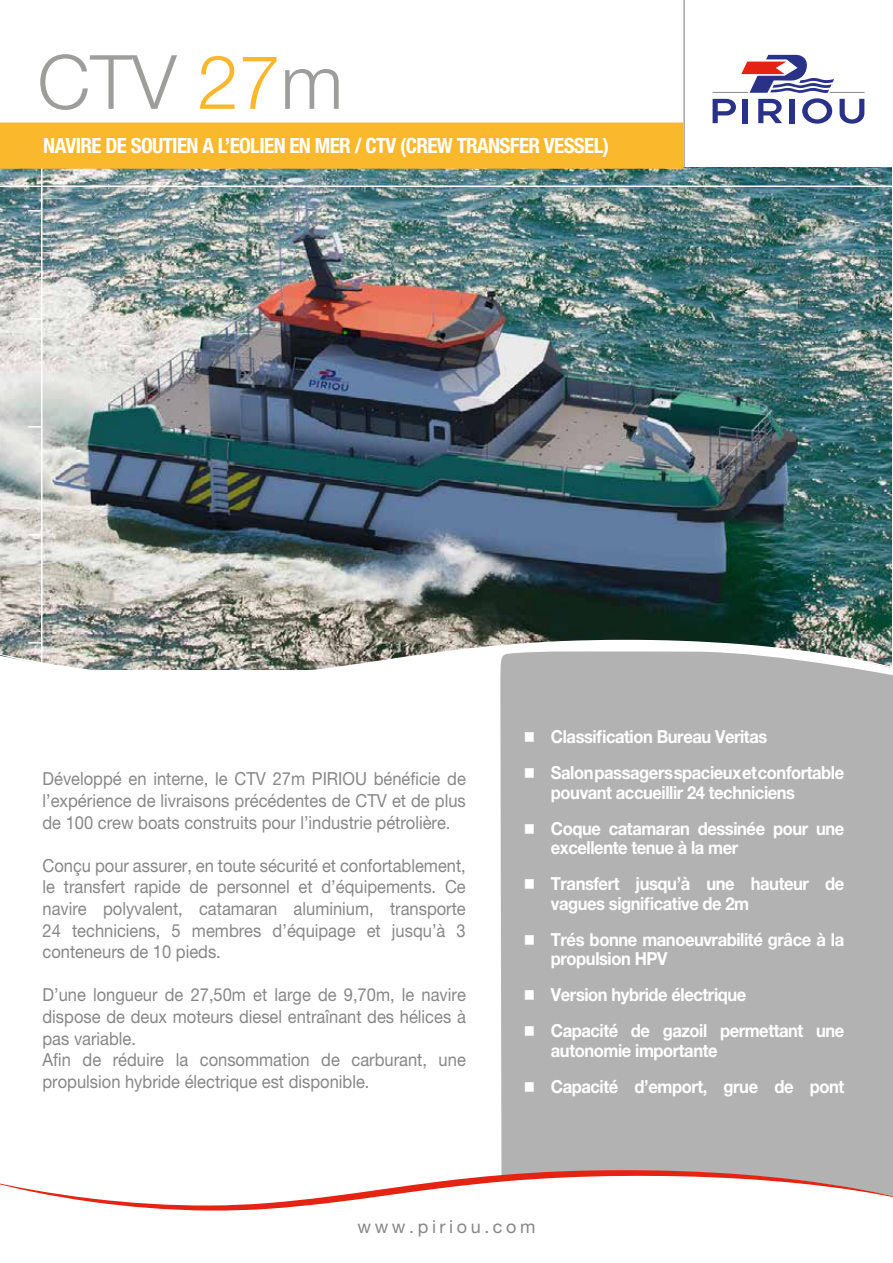
<style>
.page{position:relative;width:893px;height:1263px;background:#fff}
.page>*{position:absolute;margin:0;border:0;box-sizing:border-box;transform-origin:0 0}
.t1{font:300 75px "Helvetica Neue LT Pro";color:#9d9d9c}
.t2{font:700 condensed 21px "Helvetica Neue LT Pro";letter-spacing:-.03em;color:#fff}
.t3{font:18px/21.6px "Helvetica Neue LT Pro";color:#878787;text-align:justify;scale:.92 1}
.t4{font:700 18px/36px "Helvetica Neue LT Pro";letter-spacing:-.025em;color:#fff;scale:.92 1}
.t5{font:18px "Helvetica Neue LT Pro";letter-spacing:.2em;color:#878787}
.s1{color:#fab72e}
</style>
<div class="page">
<hr style="left:683px;top:0;width:2px;height:168px;background:#878787">
<div style="left:500px;top:860px;width:393px;height:310px;background:#b3b2b2"></div>
<svg style="left:0;top:1170px;width:893px;height:41px"></svg>
<img style="left:0;top:55px;width:893px;height:805px">
<svg style="left:525px;top:879px;width:9px;height:10px"></svg>
<svg style="left:525px;top:935px;width:9px;height:10px"></svg>
<svg style="left:525px;top:990px;width:9px;height:10px"></svg>
<svg style="left:525px;top:1026px;width:9px;height:10px"></svg>
<svg style="left:525px;top:1082px;width:9px;height:10px"></svg>
<h1 class="t1" style="left:37px;top:36px;width:307px">CTV <span class="s1">27</span>m</h1>
<p class="t2" style="left:43px;top:133px;width:567px">NAVIRE DE SOUTIEN A L’EOLIEN EN MER / CTV (CREW TRANSFER VESSEL)</p>
<p class="t3" style="left:43px;top:768px;width:462px">Développé en interne, le CTV 27m PIRIOU bénéficie de l’expérience de livraisons précédentes de CTV et de plus de 100 crew boats construits pour l’industrie pétrolière.</p>
<p class="t3" style="left:43px;top:854px;width:462px">Conçu pour assurer, en toute sécurité et confortablement, le transfert rapide de personnel et d’équipements. Ce navire polyvalent, catamaran aluminium, transporte 24 techniciens, 5 membres d’équipage et jusqu’à 3 conteneurs de 10 pieds.</p>
<p class="t3" style="left:43px;top:984px;width:462px;text-align:left">D’une longueur de 27,50m et large de 9,70m, le navire dispose de deux moteurs diesel entraînant des hélices à pas variable.<br>Afin de réduire la consommation de carburant, une propulsion hybride électrique est disponible.</p>
<p class="t4" style="left:551px;top:718px;width:320px">Classification Bureau Veritas<br>Salon passagers spacieux et confortable</p>
<p class="t4" style="left:551px;top:774px;width:320px">pouvant accueillir 24 techniciens<br>Coque catamaran dessinée pour une</p>
<p class="t4" style="left:551px;top:829px;width:320px">excellente tenue à la mer<br>Transfert jusqu’à une hauteur de</p>
<p class="t4" style="left:551px;top:885px;width:320px">vagues significative de 2m<br>Trés bonne manoeuvrabilité grâce à la</p>
<p class="t4" style="left:551px;top:940px;width:320px">propulsion HPV<br>Version hybride électrique<br>Capacité de gazoil permettant une</p>
<p class="t4" style="left:551px;top:1032px;width:320px">autonomie importante<br>Capacité d’emport, grue de pont</p>
<p class="t5" style="left:357px;top:1216px;width:180px">www.piriou.com</p>
</div>
